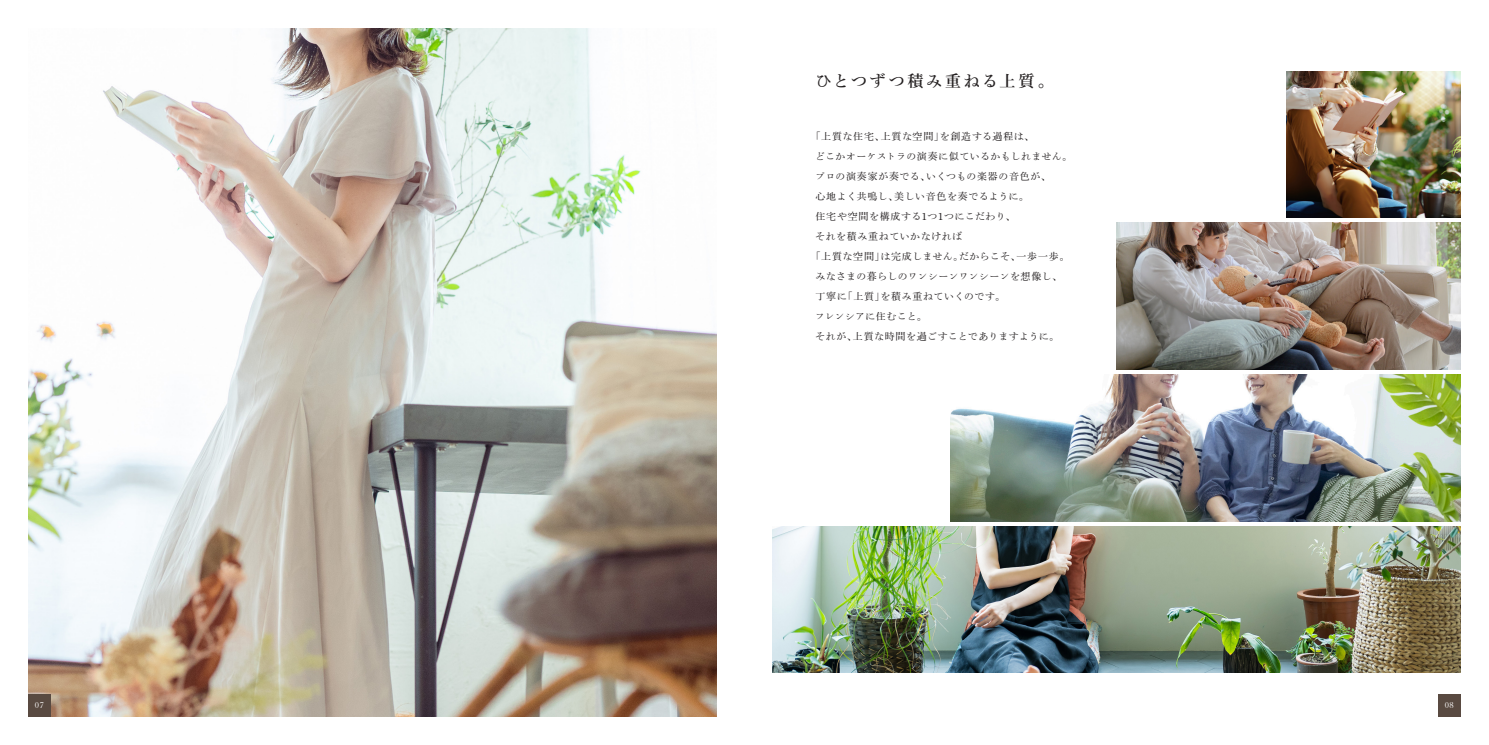
<style>
.page{position:relative;width:1489px;height:745px;background:#fff}
.page>*{position:absolute;margin:0;border:0;box-sizing:border-box;transform-origin:0 0}
.t1{font:700 16.25px "Iwa O Min Pro";letter-spacing:.155em;color:#231f20}
.t2{font:500 10px "Iwa O Min Pro";letter-spacing:.045em;color:#231f20}
.t3{font:500 10px "Iwa O Min Pro";letter-spacing:.025em;color:#231f20}
.t4{font:500 10px "Iwa O Min Pro";letter-spacing:.065em;color:#231f20}
.t5{font:500 10px "Iwa O Min Pro";letter-spacing:.02em;color:#231f20}
.t6{font:8.75px "Bask Old Face";color:#fff}
</style>
<div class="page">
<img style="left:28px;top:28px;width:688px;height:688px">
<img style="left:772px;top:526px;width:688px;height:146px">
<img style="left:950px;top:374px;width:510px;height:147px">
<img style="left:1116px;top:223px;width:344px;height:146px">
<img style="left:1286px;top:71px;width:174px;height:147px">
<div style="left:28px;top:693px;width:23px;height:23px;background:#594a41"></div>
<div style="left:1438px;top:693px;width:22px;height:23px;background:#594a41"></div>
<h1 class="t1" style="left:815px;top:69px;width:240px">ひとつずつ積み重ねる上質。</h1>
<p class="t4" style="left:810px;top:129px;width:226px">「上質な住宅、上質な空間」を創造する過程は、</p>
<p class="t2" style="left:815px;top:149px;width:259px">どこかオーケストラの演奏に似ているかもしれません。</p>
<p class="t2" style="left:815px;top:169px;width:237px">プロの演奏家が奏でる、いくつもの楽器の音色が、</p>
<p class="t2" style="left:815px;top:189px;width:215px">心地よく共鳴し、美しい音色を奏でるように。</p>
<p class="t2" style="left:815px;top:209px;width:202px">住宅や空間を構成する1つ1つにこだわり、</p>
<p class="t2" style="left:815px;top:229px;width:148px">それを積み重ねていかなければ</p>
<p class="t2" style="left:810px;top:249px;width:261px">「上質な空間」は完成しません。だからこそ、一歩一歩。</p>
<p class="t3" style="left:815px;top:269px;width:248px">みなさまの暮らしのワンシーンワンシーンを想像し、</p>
<p class="t2" style="left:815px;top:289px;width:192px">丁寧に「上質」を積み重ねていくのです。</p>
<p class="t5" style="left:815px;top:309px;width:114px">フレンシアに住むこと。</p>
<p class="t2" style="left:815px;top:329px;width:245px">それが、上質な時間を過ごすことでありますように。</p>
<p class="t6" style="left:35px;top:700px;width:11px">07</p>
<p class="t6" style="left:1444px;top:700px;width:11px">08</p>
</div>
